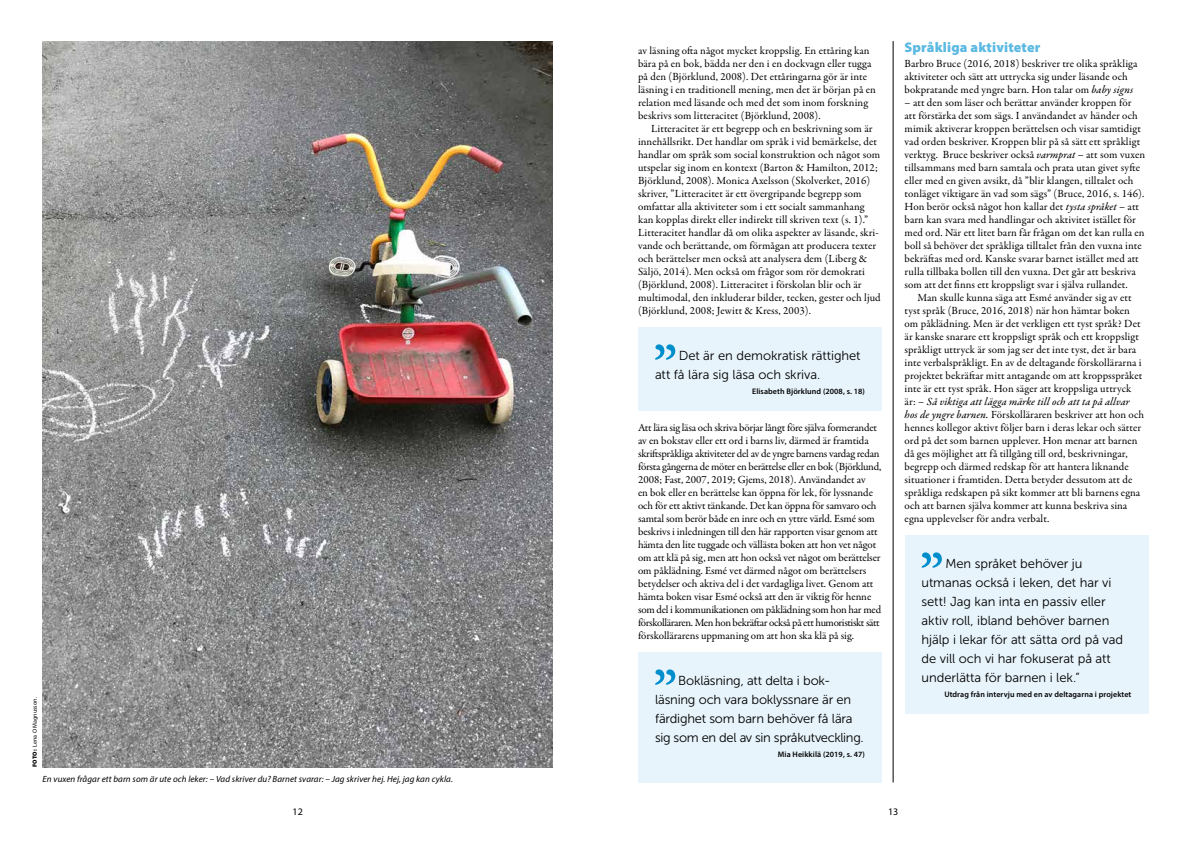
<style>
.page{position:relative;width:1191px;height:842px;background:#fff}
.page>*{position:absolute;margin:0;border:0;box-sizing:border-box;transform-origin:0 0}
.t1{font:900 14px "Myriad Pro";letter-spacing:.01em;color:#5bb9e2}
.t2{font:13px/19px "Museo Sans 300";letter-spacing:-.01em;color:#000}
.t3{font:11px/13px "Garamond Premr Pro";letter-spacing:.005em;color:#000}
.t4{font:11px "Garamond Premr Pro Med It";letter-spacing:.005em;color:#000}
.t5{font:10px "Myriad Pro";color:#000}
.t6{font:italic 9px "Myriad Pro";letter-spacing:.01em;color:#000}
.t7{font:600 8px "Myriad Pro";letter-spacing:.01em;color:#000}
.t8{font:6px "Myriad Pro";letter-spacing:.01em;color:#000}
.s1{font-weight:900}
.s2{font-family:"Garamond Premr Pro Med It"}
.s3{font-family:"Garamond Premr Pro"}
</style>
<div class="page">
<hr style="left:893px;top:41px;width:1px;height:741px;background:#000">
<img style="left:43px;top:41px;width:510px;height:726px">
<div style="left:638px;top:327px;width:244px;height:84px;background:#e8f4fc"></div>
<svg style="left:655px;top:344px;width:20px;height:16px"></svg>
<div style="left:638px;top:652px;width:244px;height:130px;background:#e8f4fc"></div>
<svg style="left:655px;top:669px;width:20px;height:16px"></svg>
<div style="left:904px;top:535px;width:244px;height:179px;background:#e8f4fc"></div>
<svg style="left:921px;top:552px;width:20px;height:16px"></svg>
<p class="t8" style="left:31px;top:767px;width:72px;rotate:-90deg"><span class="s1">FOTO:</span> Lena O Magnusson.</p>
<p class="t6" style="left:43px;top:774px;width:412px">En vuxen frågar ett barn som är ute och leker: – Vad skriver du? Barnet svarar: – Jag skriver hej. Hej, jag kan cykla.</p>
<p class="t3" style="left:638px;top:45px;width:239px">av läsning ofta något mycket kroppslig. En ettåring kan bära på en bok, bädda ner den i en dockvagn eller tugga på den (Björklund, 2008). Det ettåringarna gör är inte läsning i en traditionell mening, men det är början på en relation med läsande och med det som inom forskning beskrivs som litteracitet (Björklund, 2008).</p>
<p class="t3" style="left:638px;top:123px;width:244px;text-indent:13px">Litteracitet är ett begrepp och en beskrivning som är innehållsrikt. Det handlar om språk i vid bemärkelse, det handlar om språk som social konstruktion och något som utspelar sig inom en kontext (Barton &amp; Hamilton, 2012; Björklund, 2008). Monica Axelsson (Skolverket, 2016) skriver, ”Litteracitet är ett övergripande begrepp som omfattar alla aktiviteter som i ett socialt sammanhang kan kopplas direkt eller indirekt till skriven text (s. 1).” Litteracitet handlar då om olika aspekter av läsande, skri&shy;vande och berättande, om förmågan att producera texter och berättelser men också att analysera dem (Liberg &amp; Säljö, 2014). Men också om frågor som rör demokrati (Björklund, 2008). Litteracitet i förskolan blir och är multimodal, den inkluderar bilder, tecken, gester och ljud (Björklund, 2008; Jewitt &amp; Kress, 2003).</p>
<p class="t2" style="left:655px;top:346px;width:207px;text-indent:24px">Det är en demokratisk rättighet att få lära sig läsa och skriva.</p>
<p class="t7" style="left:752px;top:387px;width:114px">Elisabeth Björklund (2008, s. 18)</p>
<p class="t3" style="left:638px;top:422px;width:245px">Att lära sig läsa och skriva börjar långt före själva formerandet av en bokstav eller ett ord i barns liv, därmed är framtida skriftspråkliga aktiviteter del av de yngre barnens vardag redan första gångerna de möter en berättelse eller en bok (Björklund, 2008; Fast, 2007, 2019; Gjems, 2018). Användandet av<br>en bok eller en berättelse kan öppna för lek, för lyssnande och för ett aktivt tänkande. Det kan öppna för samvaro och samtal som berör både en inre och en yttre värld. Esmé som beskrivs i inledningen till den här rapporten visar genom att hämta den lite tuggade och vällästa boken att hon vet något om att klä på sig, men att hon också vet något om berättelser om påklädning. Esmé vet därmed något om berättelsers betydelser och aktiva del i det vardagliga livet. Genom att hämta boken visar Esmé också att den är viktig för henne som del i kommunikationen om påklädning som hon har med förskolläraren. Men hon bekräftar också på ett humoristiskt sätt förskollärarens uppmaning om att hon ska klä på sig.</p>
<p class="t2" style="left:655px;top:671px;width:210px;text-indent:23px">Bokläsning, att delta i bok&shy;läsning och vara boklyssnare är en färdighet som barn behöver få lära sig som en del av sin språkutveckling.</p>
<p class="t7" style="left:777px;top:750px;width:89px">Mia Heikkilä (2019, s. 47)</p>
<p class="t1" style="left:904px;top:38px;width:137px">Språkliga aktiviteter</p>
<p class="t3" style="left:904px;top:58px;width:234px">Barbro Bruce (2016, 2018) beskriver tre olika språkliga aktiviteter och sätt att uttrycka sig under läsande och bokpratande med yngre barn. Hon talar om <span class="s2">baby signs</span></p>
<p class="t3" style="left:904px;top:97px;width:242px">– att den som läser och berättar använder kroppen för att förstärka det som sägs. I användandet av händer och mimik aktiverar kroppen berättelsen och visar samtidigt vad orden beskriver. Kroppen blir på så sätt ett språkligt verktyg. Bruce beskriver också <span class="s2">varmprat</span> – att som vuxen tillsammans med barn samtala och prata utan givet syfte eller med en given avsikt, då ”blir klangen, tilltalet och tonläget viktigare än vad som sägs” (Bruce, 2016, s. 146).<br>Hon berör också något hon kallar det <span class="s2">tysta språket</span> – att barn kan svara med handlingar och aktivitet istället för med ord. När ett litet barn får frågan om det kan rulla en boll så behöver det språkliga tilltalet från den vuxna inte bekräftas med ord. Kanske svarar barnet istället med att rulla tillbaka bollen till den vuxna. Det går att beskriva som att det finns ett kroppsligt svar i själva rullandet.</p>
<p class="t3" style="left:904px;top:292px;width:239px;text-indent:13px">Man skulle kunna säga att Esmé använder sig av ett tyst språk (Bruce, 2016, 2018) när hon hämtar boken om påklädning. Men är det verkligen ett tyst språk? Det är kanske snarare ett kroppsligt språk och ett kroppsligt språkligt uttryck är som jag ser det inte tyst, det är bara inte verbalspråkligt. En av de deltagande förskollärarna i projektet bekräftar mitt antagande om att kroppsspråket inte är ett tyst språk. Hon säger att kroppsliga uttryck</p>
<p class="t4" style="left:904px;top:395px;width:227px"><span class="s3">är:</span> – Så viktiga att lägga märke till och att ta på allvar</p>
<p class="t3" style="left:904px;top:409px;width:241px"><span class="s2">hos de yngre barnen.</span> Förskolläraren beskriver att hon och hennes kollegor aktivt följer barn i deras lekar och sätter ord på det som barnen upplever. Hon menar att barnen då ges möjlighet att få tillgång till ord, beskrivningar, begrepp och därmed redskap för att hantera liknande situationer i framtiden. Detta betyder dessutom att de språkliga redskapen på sikt kommer att bli barnens egna och att barnen själva kommer att kunna beskriva sina egna upplevelser för andra verbalt.</p>
<p class="t2" style="left:921px;top:554px;width:203px;text-indent:24px">Men språket behöver ju utmanas också i leken, det har vi sett! Jag kan inta en passiv eller aktiv roll, ibland behöver barnen hjälp i lekar för att sätta ord på vad de vill och vi har fokuserat på att underlätta för barnen i lek.”</p>
<p class="t7" style="left:944px;top:690px;width:189px">Utdrag från intervju med en av deltagarna i projektet</p>
<p class="t5" style="left:293px;top:806px;width:12px">12</p>
<p class="t5" style="left:888px;top:806px;width:12px">13</p>
</div>
